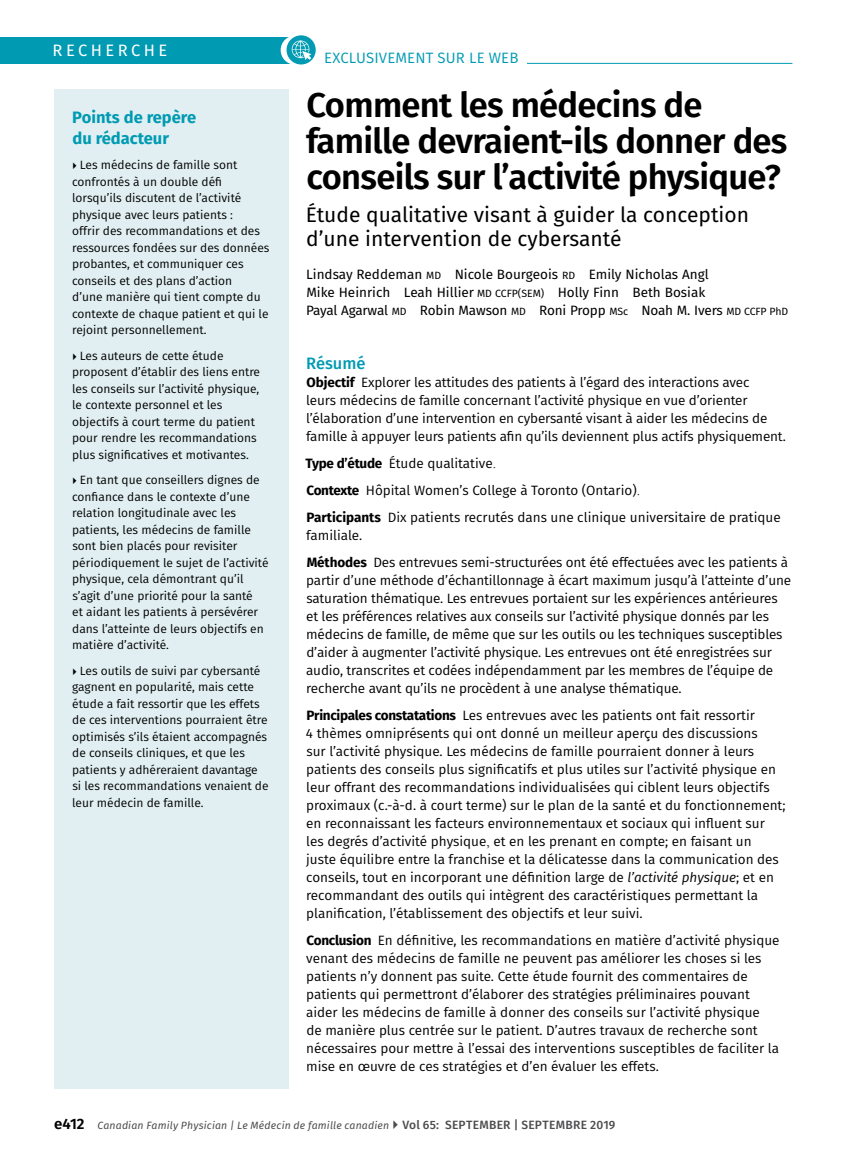
<style>
.page{position:relative;width:851px;height:1161px;background:#fff}
.page>*{position:absolute;margin:0;border:0;box-sizing:border-box;transform-origin:0 0}
.t1{font:600 34.5px/36px "Fira Sans";letter-spacing:-.02em;color:#000}
.t2{font:21px/24px "Fira Sans";color:#000}
.t3{font:700 16.5px/21px "Fira Sans";color:#009bb3}
.t4{font:16.5px "Fira Sans";letter-spacing:.21em;color:#fff}
.t5{font:500 16.5px "Fira Sans";color:#009bb3}
.t6{font:15px "Fira Sans";letter-spacing:.01em;color:#009bb3}
.t7{font:13.5px/18px "Fira Sans";color:#000}
.t8{font:13.5px/18px "Fira Sans";color:#000}
.t9{font:12px/16.5px "Fira Sans";color:#000}
.t10{font:italic 10.5px "Fira Sans";letter-spacing:.015em;color:#4d4d4f}
.s1{font-size:10.5px}
.s2{font-weight:700}
.s3{font-family:"Times New Roman"}
.s4{font-style:italic}
.s5{font-weight:600;font-style:normal;font-size:15px;color:#000}
.s6{font-weight:500;font-style:normal;font-size:12px}
</style>
<div class="page">
<hr style="left:355px;top:63px;width:437px;height:1px;background:#009bb3">
<div style="left:0;top:37px;width:290px;height:27px;background:#009bb3"></div>
<div style="left:324px;top:49px;width:202px;height:22px;background:#fff"></div>
<div style="left:281px;top:36px;width:29px;height:29px;background:#fff;border-radius:50%"></div>
<svg style="left:286px;top:35px;width:30px;height:29px"></svg>
<svg style="left:292px;top:41px;width:19px;height:19px"></svg>
<div style="left:54px;top:89px;width:234px;height:1000px;background:#e1eff2"></div>
<p class="t4" style="left:53px;top:38px;width:116px">RECHERCHE</p>
<p class="t3" style="left:72px;top:105px;width:125px">Points de repère du rédacteur</p>
<p class="t9" style="left:72px;top:156px;width:199px;text-indent:8px">Les médecins de famille sont confrontés à un double défi lorsqu’ils discutent de l’activité physique avec leurs patients :<br>offrir des recommandations et des ressources fondées sur des données probantes, et communiquer ces conseils et des plans d’action<br>d’une manière qui tient compte du contexte de chaque patient et qui le rejoint personnellement.</p>
<p class="t9" style="left:72px;top:347px;width:189px;text-indent:8px">Les auteurs de cette étude proposent d’établir des liens entre les conseils sur l’activité physique, le contexte personnel et les objectifs à court terme du patient pour rendre les recommandations plus significatives et motivantes.</p>
<p class="t9" style="left:72px;top:471px;width:198px;text-indent:8px">En tant que conseillers dignes de confiance dans le contexte d’une relation longitudinale avec les patients, les médecins de famille sont bien placés pour revisiter périodiquement le sujet de l’activité physique, cela démontrant qu’il s’agit d’une priorité pour la santé<br>et aidant les patients à persévérer dans l’atteinte de leurs objectifs en matière d’activité.</p>
<p class="t9" style="left:72px;top:662px;width:198px;text-indent:8px">Les outils de suivi par cybersanté gagnent en popularité, mais cette étude a fait ressortir que les effets de ces interventions pourraient être optimisés s’ils étaient accompagnés de conseils cliniques, et que les patients y adhéreraient davantage si les recommandations venaient de leur médecin de famille.</p>
<p class="t6" style="left:324px;top:47px;width:196px">EXCLUSIVEMENT SUR LE WEB</p>
<h1 class="t1" style="left:306px;top:85px;width:483px">Comment les médecins de famille devraient-ils donner des conseils sur l’activité physique?</h1>
<h2 class="t2" style="left:306px;top:202px;width:445px">Étude qualitative visant à guider la conception d’une intervention de cybersanté</h2>
<p class="t8" style="left:306px;top:265px;width:483px">Lindsay Reddeman <span class="s1">MD</span> Nicole Bourgeois <span class="s1">RD</span> Emily Nicholas Angl<br>Mike Heinrich Leah Hillier <span class="s1">MD CCFP(SEM)</span> Holly Finn Beth Bosiak<br>Payal Agarwal <span class="s1">MD</span> Robin Mawson <span class="s1">MD</span> Roni Propp <span class="s1">MSc</span> Noah M. Ivers <span class="s1">MD CCFP PhD</span></p>
<p class="t5" style="left:306px;top:350px;width:61px">Résumé</p>
<p class="t7" style="left:306px;top:373px;width:481px"><span class="s2">Objectif</span> Explorer les attitudes des patients à l’égard des interactions avec<br>leurs médecins de famille concernant l’activité physique en vue d’orienter l’élaboration d’une intervention en cybersanté visant à aider les médecins de famille à appuyer leurs patients afin qu’ils deviennent plus actifs physiquement.</p>
<p class="t7" style="left:305px;top:449px;width:476px;line-height:27px"><span class="s2">Type d’étude</span> Étude qualitative<span class="s3">.<br></span><span class="s2">Contexte</span> Hôpital Women’s College à Toronto (Ontario)<span class="s3">.<br></span><span class="s2">Participants</span> Dix patients recrutés dans une clinique universitaire de pratique</p>
<p class="t7" style="left:306px;top:521px;width:483px;line-height:27px">familiale.<br><span class="s2">Méthodes</span> Des entrevues semi-structurées ont été effectuées avec les patients à</p>
<p class="t7" style="left:306px;top:571px;width:486px">partir d’une méthode d’échantillonnage à écart maximum jusqu’à l’atteinte d’une saturation thématique. Les entrevues portaient sur les expériences antérieures et les préférences relatives aux conseils sur l’activité physique donnés par les médecins de famille, de même que sur les outils ou les techniques susceptibles d’aider à augmenter l’activité physique. Les entrevues ont été enregistrées sur audio, transcrites et codées indépendamment par les membres de l’équipe de recherche avant qu’ils ne procèdent à une analyse thématique.</p>
<p class="t7" style="left:306px;top:706px;width:481px"><span class="s2">Principales constatations</span> Les entrevues avec les patients ont fait ressortir<br>4 thèmes omniprésents qui ont donné un meilleur aperçu des discussions<br>sur l’activité physique. Les médecins de famille pourraient donner à leurs patients des conseils plus significatifs et plus utiles sur l’activité physique en leur offrant des recommandations individualisées qui ciblent leurs objectifs proximaux (c.-à-d. à court terme) sur le plan de la santé et du fonctionnement; en reconnaissant les facteurs environnementaux et sociaux qui influent sur<br>les degrés d’activité physique<span class="s3">,</span> et en les prenant en compte; en faisant un<br>juste équilibre entre la franchise et la délicatesse dans la communication des conseils, tout en incorporant une définition large de <span class="s4">l’activité physique</span>; et en recommandant des outils qui intègrent des caractéristiques permettant la planification, l’établissement des objectifs et leur suivi.</p>
<p class="t7" style="left:306px;top:931px;width:475px"><span class="s2">Conclusion</span> En définitive, les recommandations en matière d’activité physique venant des médecins de famille ne peuvent pas améliorer les choses si les patients n’y donnent pas suite. Cette étude fournit des commentaires de patients qui permettront d’élaborer des stratégies préliminaires pouvant aider les médecins de famille à donner des conseils sur l’activité physique<br>de manière plus centrée sur le patient. D’autres travaux de recherche sont nécessaires pour mettre à l’essai des interventions susceptibles de faciliter la mise en œuvre de ces stratégies et d’en évaluer les effets.</p>
<p class="t10" style="left:54px;top:1117px;width:563px"><span class="s5">e412</span> Canadian Family Physician | Le Médecin de famille canadien <span class="s6">Vol 65: SEPTEMBER | SEPTEMBRE 2019</span></p>
</div>
